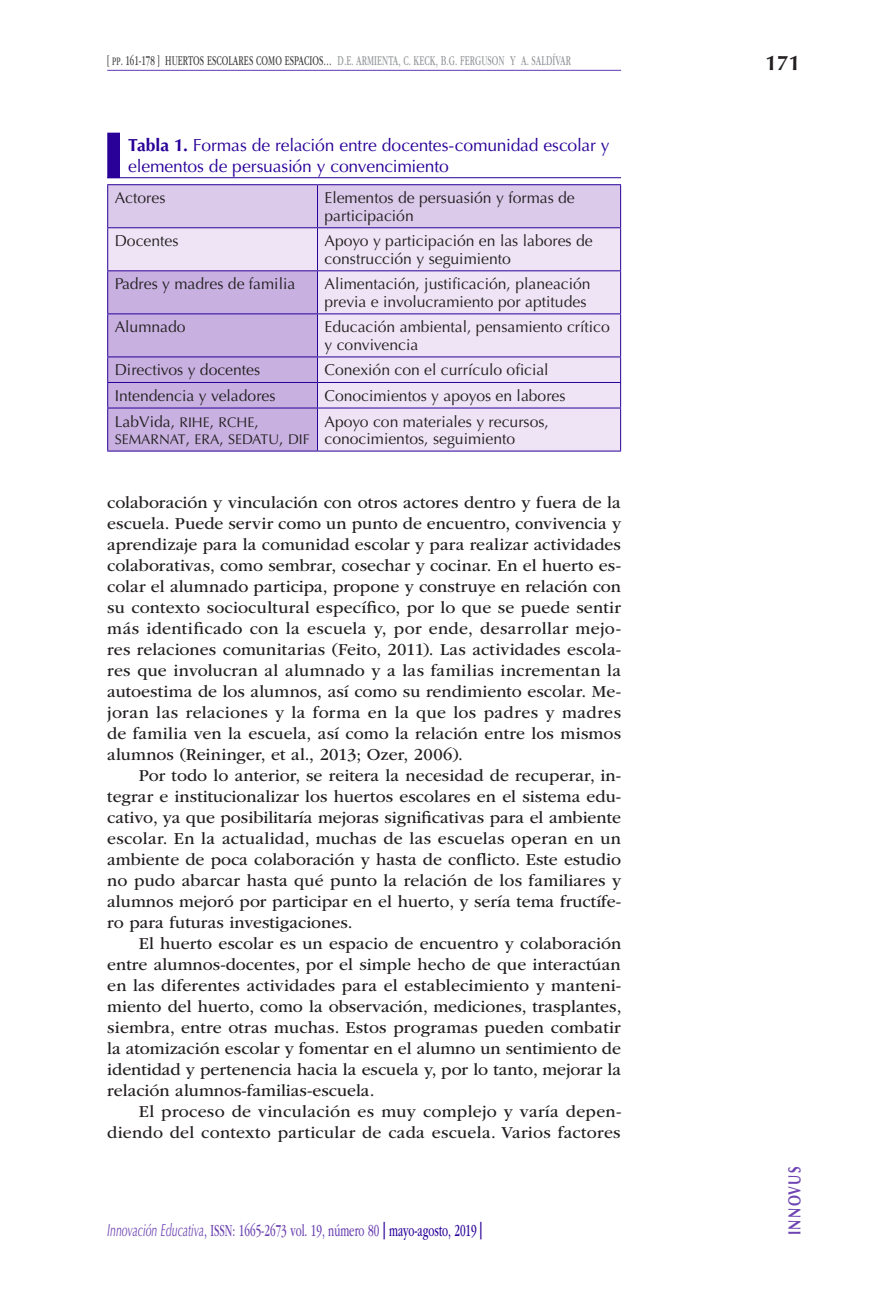
<style>
.page{position:relative;width:893px;height:1290px;background:#fff}
.page>*{position:absolute;margin:0;border:0;box-sizing:border-box;transform-origin:0 0}
.t1{font:700 21px "Optima LT Std";color:#231f20}
.t2{font:17.5px/21px "ITC Garamond Std";letter-spacing:.01em;color:#231f20;text-align:justify}
.t3{font:17.5px/21px "Optima LT Std";letter-spacing:-.01em;color:#290098}
.t4{font:17.5px "ITC Garamond Std";color:#6e44b2;scale:.6 1}
.t5{font:700 17.5px "Optima LT Std";letter-spacing:.1em;color:#6e44b2;scale:.75 1}
.t6{font:15.75px/17.5px "Optima LT Std";color:#231f20}
.t7{font:14px "ITC Garamond Std";letter-spacing:.01em;color:#939598;scale:.6 1}
.t8{font:14px "Optima LT Std";color:#231f20}
.s1{color:#3e3e3f}
.s2{font-family:"ITC Garamond Std Bk SC850";font-size:11.9px;color:#3e3e3f}
.s3{font-weight:700}
.s4{font-size:14px}
.s5{font-size:15.75px}
.s6{font-family:"Optima LT Std";font-style:italic}
.s7{font-family:"Optima LT Std";font-weight:900;color:#290098}
.s8{color:#290098}
</style>
<div class="page">
<hr style="left:107px;top:70px;width:514px;height:1px;background:#6238ad">
<div style="left:107px;top:133px;width:13px;height:45px;background:#290098"></div>
<hr style="left:107px;top:177px;width:514px;height:1px;background:#290098">
<div style="left:108px;top:185px;width:512px;height:42px;background:#dccaeb"></div>
<div style="left:108px;top:228px;width:512px;height:223px;background:#eee4f5"></div>
<hr style="left:317px;top:185px;width:1px;height:42px;background:#290098">
<hr style="left:107px;top:227px;width:210px;height:1px;background:#290098">
<hr style="left:317px;top:227px;width:304px;height:1px;background:#290098">
<hr style="left:317px;top:228px;width:1px;height:42px;background:#290098">
<hr style="left:107px;top:270px;width:210px;height:1px;background:#290098">
<hr style="left:317px;top:270px;width:304px;height:1px;background:#290098">
<hr style="left:317px;top:313px;width:304px;height:1px;background:#290098">
<hr style="left:317px;top:356px;width:304px;height:1px;background:#290098">
<hr style="left:317px;top:382px;width:304px;height:1px;background:#290098">
<hr style="left:317px;top:408px;width:304px;height:1px;background:#290098">
<hr style="left:107px;top:184px;width:210px;height:1px;background:#290098">
<hr style="left:107px;top:185px;width:1px;height:42px;background:#290098">
<hr style="left:317px;top:184px;width:304px;height:1px;background:#290098">
<hr style="left:620px;top:185px;width:1px;height:42px;background:#290098">
<hr style="left:107px;top:228px;width:1px;height:42px;background:#290098">
<hr style="left:620px;top:228px;width:1px;height:42px;background:#290098">
<hr style="left:620px;top:271px;width:1px;height:42px;background:#290098">
<hr style="left:620px;top:314px;width:1px;height:42px;background:#290098">
<div style="left:107px;top:271px;width:211px;height:180px;background:#c8b1e1"></div>
<svg style="left:620px;top:357px;width:1px;height:51px"></svg>
<hr style="left:107px;top:408px;width:1px;height:43px;background:#290098">
<hr style="left:620px;top:408px;width:1px;height:43px;background:#290098">
<hr style="left:107px;top:451px;width:210px;height:1px;background:#290098">
<hr style="left:317px;top:451px;width:304px;height:1px;background:#290098">
<p class="t7" style="left:107px;top:53px;width:775px"><span class="s1">[</span> <span class="s2">pp</span><span class="s1">. 161-178 ] HUERTOS ESCOLARES COMO ESPACIOS…</span> D.E. ARMIENTA, C. KECK, B.G. FERGUSON Y A. SALDÍVAR</p>
<p class="t1" style="left:766px;top:50px;width:37px">171</p>
<p class="t3" style="left:128px;top:135px;width:483px"><span class="s3">Tabla 1.</span> Formas de relación entre docentes-comunidad escolar y elementos de persuasión y convencimiento</p>
<p class="t6" style="left:115px;top:189px;width:52px">Actores</p>
<p class="t6" style="left:324px;top:189px;width:252px">Elementos de persuasión y formas de participación</p>
<p class="t6" style="left:115px;top:232px;width:65px">Docentes</p>
<p class="t6" style="left:324px;top:232px;width:270px">Apoyo y participación en las labores de construcción y seguimiento</p>
<p class="t6" style="left:115px;top:275px;width:182px">Padres y madres de familia</p>
<p class="t6" style="left:324px;top:275px;width:268px">Alimentación, justificación, planeación previa e involucramiento por aptitudes</p>
<p class="t6" style="left:115px;top:319px;width:72px">Alumnado</p>
<p class="t6" style="left:324px;top:319px;width:287px">Educación ambiental, pensamiento crítico y convivencia</p>
<p class="t6" style="left:115px;top:362px;width:147px">Directivos y docentes</p>
<p class="t6" style="left:324px;top:362px;width:226px">Conexión con el currículo oficial</p>
<p class="t6" style="left:115px;top:387px;width:162px">Intendencia y veladores</p>
<p class="t6" style="left:324px;top:387px;width:243px">Conocimientos y apoyos en labores</p>
<p class="t6" style="left:115px;top:413px;width:146px">LabVida, <span class="s4">RIHE</span>, <span class="s4">RCHE</span>,</p>
<p class="t8" style="left:115px;top:431px;width:197px">SEMARNAT<span class="s5">,</span> ERA<span class="s5">,</span> SEDATU<span class="s5">,</span> DIF</p>
<p class="t6" style="left:324px;top:413px;width:226px">Apoyo con materiales y recursos, conocimientos, seguimiento</p>
<p class="t2" style="left:107px;top:492px;width:515px">colaboración y vinculación con otros actores dentro y fuera de la escuela. Puede servir como un punto de encuentro, convivencia y aprendizaje para la comunidad escolar y para realizar actividades colaborativas, como sembrar, cosechar y cocinar. En el huerto es&shy;colar el alumnado participa, propone y construye en relación con su contexto sociocultural específico, por lo que se puede sentir más identificado con la escuela y, por ende, desarrollar mejo&shy;res relaciones comunitarias (Feito, 2011). Las actividades escola&shy;res que involucran al alumnado y a las familias incrementan la autoestima de los alumnos, así como su rendimiento escolar. Me&shy;joran las relaciones y la forma en la que los padres y madres de familia ven la escuela, así como la relación entre los mismos alumnos (Reininger, et al., 2013; Ozer, 2006).</p>
<p class="t2" style="left:107px;top:765px;width:515px;text-indent:32px">Por todo lo anterior, se reitera la necesidad de recuperar, in&shy;tegrar e institucionalizar los huertos escolares en el sistema edu&shy;cativo, ya que posibilitaría mejoras significativas para el ambiente escolar. En la actualidad, muchas de las escuelas operan en un ambiente de poca colaboración y hasta de conflicto. Este estudio no pudo abarcar hasta qué punto la relación de los familiares y alumnos mejoró por participar en el huerto, y sería tema fructífe&shy;ro para futuras investigaciones.</p>
<p class="t2" style="left:107px;top:933px;width:516px;text-indent:32px">El huerto escolar es un espacio de encuentro y colaboración entre alumnos-docentes, por el simple hecho de que interactúan en las diferentes actividades para el establecimiento y manteni&shy;miento del huerto, como la observación, mediciones, trasplantes, siembra, entre otras muchas. Estos programas pueden combatir la atomización escolar y fomentar en el alumno un sentimiento de identidad y pertenencia hacia la escuela y, por lo tanto, mejorar la relación alumnos-familias-escuela.</p>
<p class="t2" style="left:107px;top:1101px;width:516px;text-align:right">El proceso de vinculación es muy complejo y varía depen&shy;diendo del contexto particular de cada escuela. Varios factores</p>
<p class="t4" style="left:107px;top:1221px;width:626px"><span class="s6">Innovación Educativa</span>, ISSN: 1665-2673 vol. 19, número 80 <span class="s7">|</span> <span class="s8">mayo-agosto, 2019</span> <span class="s7">|</span></p>
<p class="t5" style="left:784px;top:1235px;width:93px;rotate:-90deg">INNOVUS</p>
</div>
